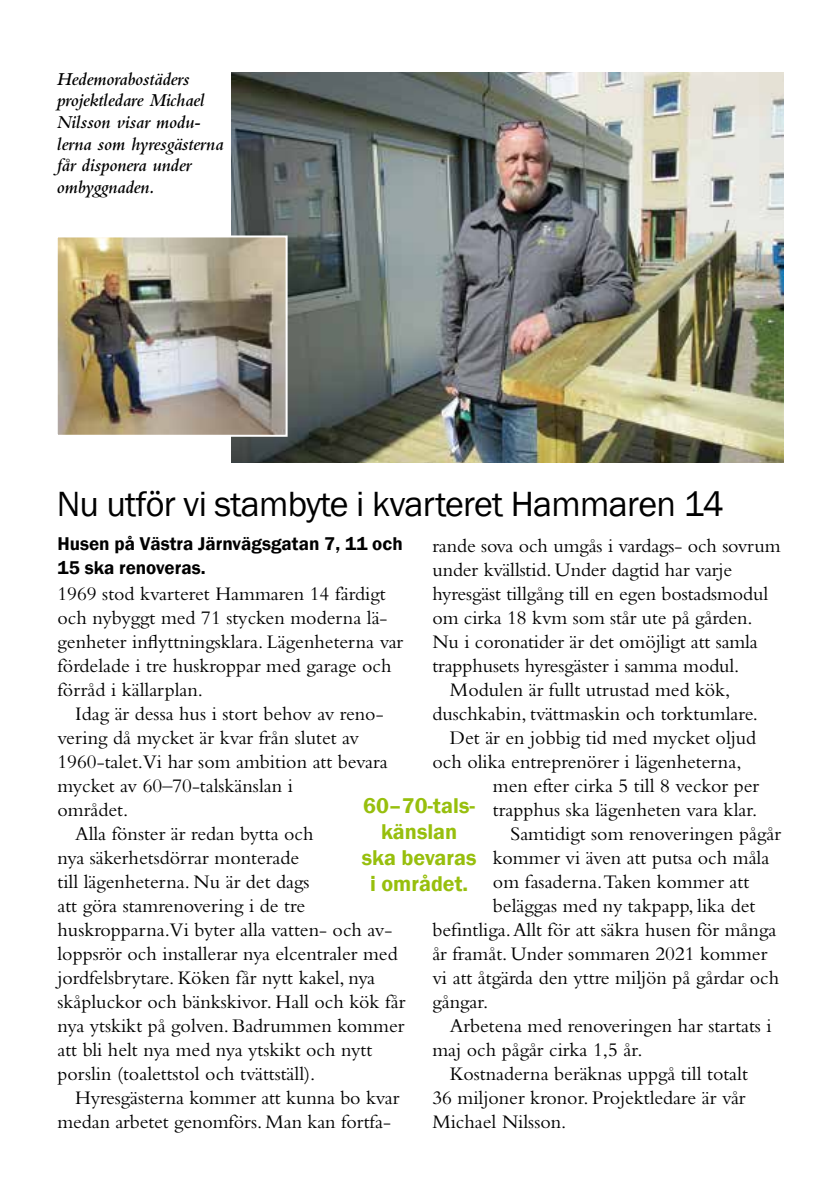
<style>
.page{position:relative;width:840px;height:1191px;background:#fff}
.page>*{position:absolute;margin:0;border:0;box-sizing:border-box;transform-origin:0 0}
.t1{font:36px "Franklin Gothic";letter-spacing:-.02em;color:#000}
.t2{font:600 22px/26px "Franklin Gothic";color:#97bf0d;text-align:center}
.t3{font:20px/24px "Bembo Std";color:#000}
.t4{font:italic 600 19px/21.6px "Bembo Std";letter-spacing:-.01em;color:#000}
.t5{font:600 19px/24px "Franklin Gothic";color:#000}
</style>
<div class="page">
<img style="left:231px;top:72px;width:551px;height:390px">
<img style="left:59px;top:238px;width:225px;height:196px">
<div style="left:56px;top:235px;width:231px;height:202px;border:2px solid #fff"></div>
<p class="t4" style="left:57px;top:68px;width:168px">Hedemorabostäders projektledare Michael<br>Nilsson visar modu&shy;lerna som hyresgästerna får disponera under ombyggnaden.</p>
<h1 class="t1" style="left:57px;top:481px;width:668px">Nu utför vi stambyte i kvarteret Hammaren 14</h1>
<p class="t5" style="left:57px;top:532px;width:346px">Husen på Västra Järnvägsgatan 7, 11 och<br>15 ska renoveras.</p>
<p class="t3" style="left:57px;top:581px;width:347px">1969 stod kvarteret Hammaren 14 färdigt och nybyggt med 71 stycken moderna lä&shy;genheter inflyttningsklara. Lägenheterna var fördelade i tre huskroppar med garage och förråd i källarplan.</p>
<p class="t3" style="left:75px;top:701px;width:310px">Idag är dessa hus i stort behov av reno-</p>
<p class="t3" style="left:57px;top:725px;width:303px">vering då mycket är kvar från slutet av</p>
<p class="t3" style="left:57px;top:749px;width:331px">1960-talet.Vi har som ambition att bevara</p>
<p class="t3" style="left:57px;top:773px;width:237px">mycket av 60–70-talskänslan i</p>
<p class="t3" style="left:57px;top:797px;width:72px">området.</p>
<p class="t3" style="left:75px;top:821px;width:240px">Alla fönster är redan bytta och</p>
<p class="t3" style="left:57px;top:845px;width:243px">nya säkerhetsdörrar monterade</p>
<p class="t3" style="left:57px;top:869px;width:253px">till lägenheterna. Nu är det dags</p>
<p class="t3" style="left:57px;top:893px;width:249px">att göra stamrenovering i de tre</p>
<p class="t3" style="left:57px;top:917px;width:336px">huskropparna.Vi byter alla vatten- och av-</p>
<p class="t3" style="left:57px;top:941px;width:341px">loppsrör och installerar nya elcentraler med</p>
<p class="t3" style="left:57px;top:965px;width:319px">jordfelsbrytare. Köken får nytt kakel, nya</p>
<p class="t3" style="left:57px;top:989px;width:349px">skåpluckor och bänkskivor. Hall och kök får</p>
<p class="t3" style="left:57px;top:1013px;width:348px">nya ytskikt på golven. Badrummen kommer</p>
<p class="t3" style="left:57px;top:1037px;width:316px">att bli helt nya med nya ytskikt och nytt</p>
<p class="t3" style="left:57px;top:1061px;width:259px">porslin (toalettstol och tvättställ).</p>
<p class="t3" style="left:75px;top:1085px;width:325px">Hyresgästerna kommer att kunna bo kvar</p>
<p class="t3" style="left:57px;top:1109px;width:333px">medan arbetet genomförs. Man kan fortfa-</p>
<p class="t3" style="left:432px;top:533px;width:349px">rande sova och umgås i vardags- och sovrum</p>
<p class="t3" style="left:432px;top:557px;width:301px">under kvällstid. Under dagtid har varje</p>
<p class="t3" style="left:432px;top:581px;width:337px">hyresgäst tillgång till en egen bostadsmodul</p>
<p class="t3" style="left:432px;top:605px;width:321px">om cirka 18 kvm som står ute på gården.</p>
<p class="t3" style="left:432px;top:629px;width:327px">Nu i coronatider är det omöjligt att samla</p>
<p class="t3" style="left:432px;top:653px;width:308px">trapphusets hyresgäster i samma modul.</p>
<p class="t3" style="left:449px;top:677px;width:282px">Modulen är fullt utrustad med kök,</p>
<p class="t3" style="left:432px;top:701px;width:327px">duschkabin, tvättmaskin och torktumlare.</p>
<p class="t3" style="left:449px;top:725px;width:307px">Det är en jobbig tid med mycket oljud</p>
<p class="t3" style="left:432px;top:749px;width:310px">och olika entreprenörer i lägenheterna,</p>
<p class="t3" style="left:492px;top:773px;width:268px">men efter cirka 5 till 8 veckor per</p>
<p class="t3" style="left:492px;top:797px;width:266px">trapphus ska lägenheten vara klar.</p>
<p class="t3" style="left:510px;top:821px;width:272px">Samtidigt som renoveringen pågår</p>
<p class="t3" style="left:492px;top:845px;width:278px">kommer vi även att putsa och måla</p>
<p class="t3" style="left:492px;top:869px;width:258px">om fasaderna.Taken kommer att</p>
<p class="t3" style="left:492px;top:893px;width:264px">beläggas med ny takpapp, lika det</p>
<p class="t3" style="left:432px;top:917px;width:345px">befintliga. Allt för att säkra husen för många</p>
<p class="t3" style="left:432px;top:941px;width:336px">år framåt. Under sommaren 2021 kommer</p>
<p class="t3" style="left:432px;top:965px;width:348px">vi att åtgärda den yttre miljön på gårdar och</p>
<p class="t3" style="left:432px;top:989px;width:58px">gångar.</p>
<p class="t3" style="left:449px;top:1013px;width:323px">Arbetena med renoveringen har startats i</p>
<p class="t3" style="left:432px;top:1037px;width:211px">maj och pågår cirka 1,5 år.</p>
<p class="t3" style="left:449px;top:1061px;width:299px">Kostnaderna beräknas uppgå till totalt</p>
<p class="t3" style="left:432px;top:1085px;width:314px">36 miljoner kronor. Projektledare är vår</p>
<p class="t3" style="left:432px;top:1109px;width:135px">Michael Nilsson.</p>
<p class="t2" style="left:361px;top:793px;width:116px">60–70-tals&shy;känslan ska bevaras i området.</p>
</div>
